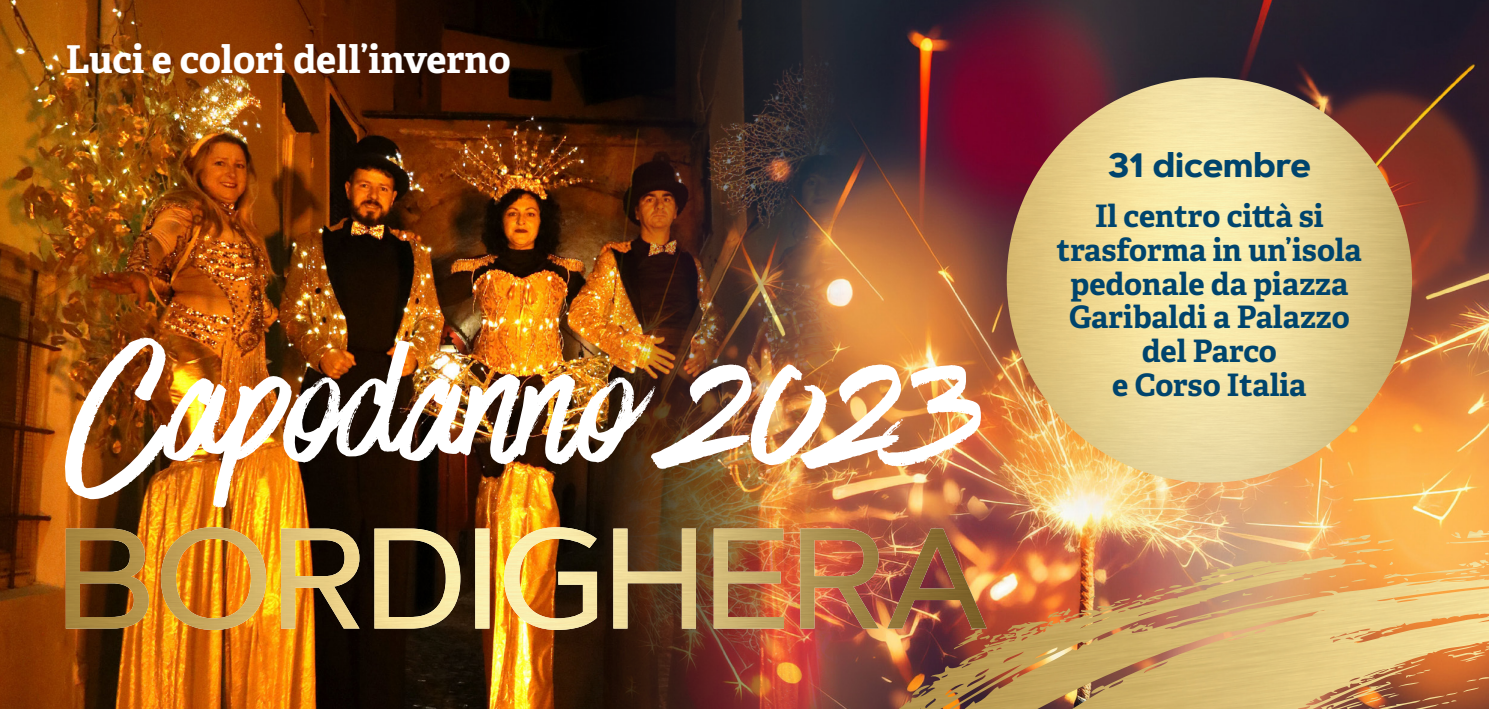
<style>
.page{position:relative;width:1489px;height:709px;background:#fff}
.page>*{position:absolute;margin:0;border:0;box-sizing:border-box;transform-origin:0 0}
.t1{font:197px "Have Heart One";color:#fff}
.t2{font:700 38.25px "Adelle";color:#fff}
.t3{font:700 33.75px "Artegra Sans";color:#00446d}
.t4{font:700 31px/33.8px "Adelle";color:#00446d;text-align:center}
</style>
<div class="page">
<img style="left:0;top:0;width:543px;height:709px">
<img style="left:543px;top:0;width:945px;height:709px">
<img style="left:1159px;top:530px;width:329px;height:72px">
<img style="left:1006px;top:77px;width:405px;height:405px;border-radius:201px">
<img style="left:66px;top:527px;width:920px;height:103px">
<p class="t2" style="left:66px;top:35px;width:446px">Luci e colori dell’inverno</p>
<p class="t1" style="left:66px;top:298px;width:918px">Capodanno 2023</p>
<p class="t3" style="left:1107px;top:141px;width:205px">31 dicembre</p>
<p class="t4" style="left:1056px;top:199px;width:306px">Il centro città si trasforma in un’isola pedonale da piazza<br>Garibaldi a Palazzo</p>
<p class="t4" style="left:1141px;top:334px;width:137px">del Parco</p>
<p class="t4" style="left:1112px;top:368px;width:196px">e Corso Italia</p>
</div>
